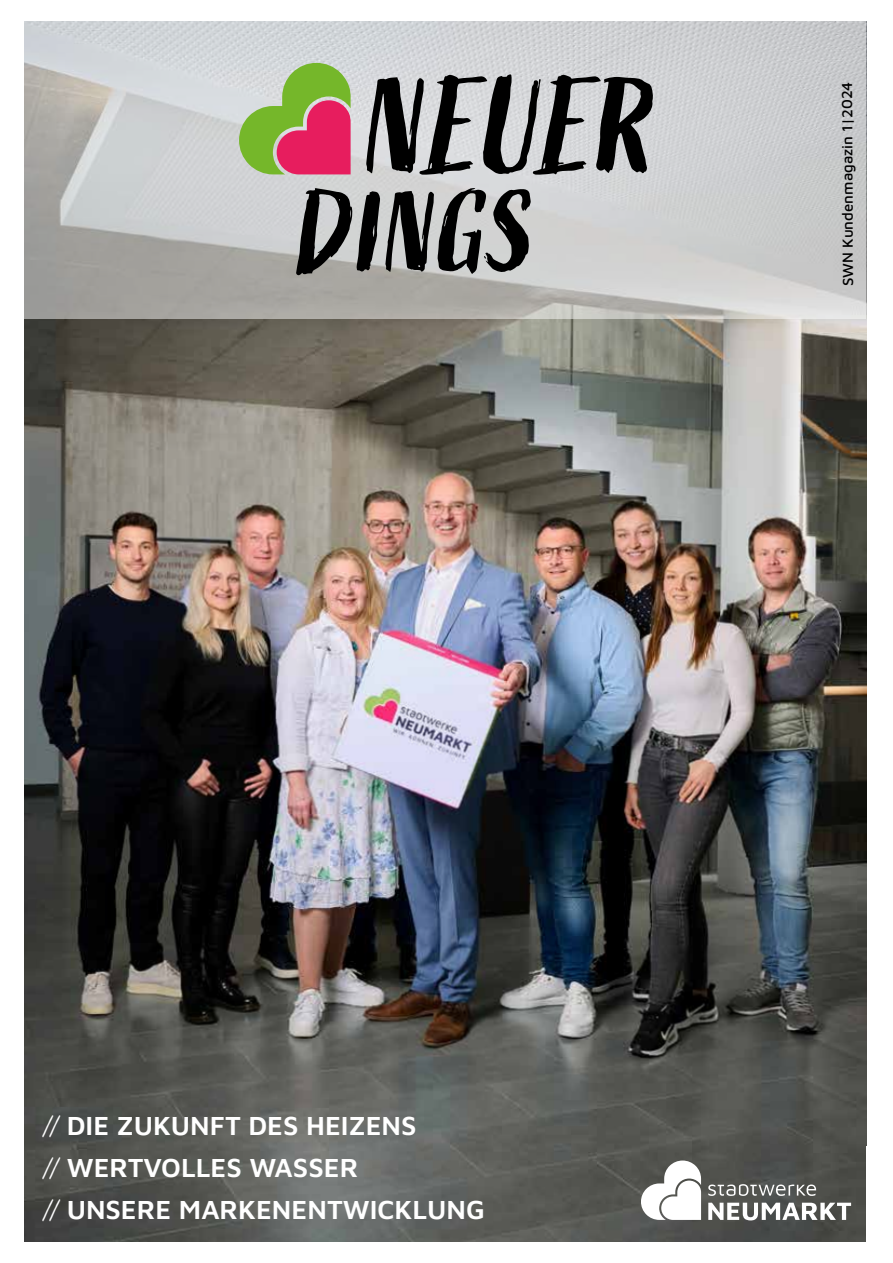
<style>
.page{position:relative;width:893px;height:1263px;background:#fff}
.page>*{position:absolute;margin:0;border:0;box-sizing:border-box;transform-origin:0 0}
.t1{font:135px "Active One";letter-spacing:.01em;color:#000}
.t2{font:113.55px "Active One";letter-spacing:.01em;color:#000}
.t3{font:600 27px/42px "Maven Pro";color:#fff}
.t4{font:500 15px "Maven Pro";letter-spacing:-.005em;color:#000}
.s1{font-family:"Active One";font-weight:400}
</style>
<div class="page">
<img style="left:24px;top:319px;width:842px;height:922px">
<svg style="left:24px;top:22px;width:842px;height:297px;background:#c8c9ca"></svg>
<svg style="left:239px;top:63px;width:112px;height:111px;background:#b58d6c"></svg>
<svg style="left:708px;top:1203px;width:143px;height:17px"></svg>
<svg style="left:708px;top:1184px;width:108px;height:12px"></svg>
<svg style="left:641px;top:1160px;width:60px;height:60px"></svg>
<h1 class="t1" style="left:361px;top:50px;width:293px">NEUER</h1>
<h2 class="t2" style="left:293px;top:168px;width:240px">DINGS</h2>
<p class="t4" style="left:837px;top:286px;width:206px;rotate:-90deg">SWN Kundenmagazin 1|2024</p>
<p class="t3" style="left:42px;top:1102px;width:444px"><span class="s1">//</span> DIE ZUKUNFT DES HEIZENS<br><span class="s1">//</span> WERTVOLLES WASSER<br><span class="s1">//</span> UNSERE MARKENENTWICKLUNG</p>
</div>
